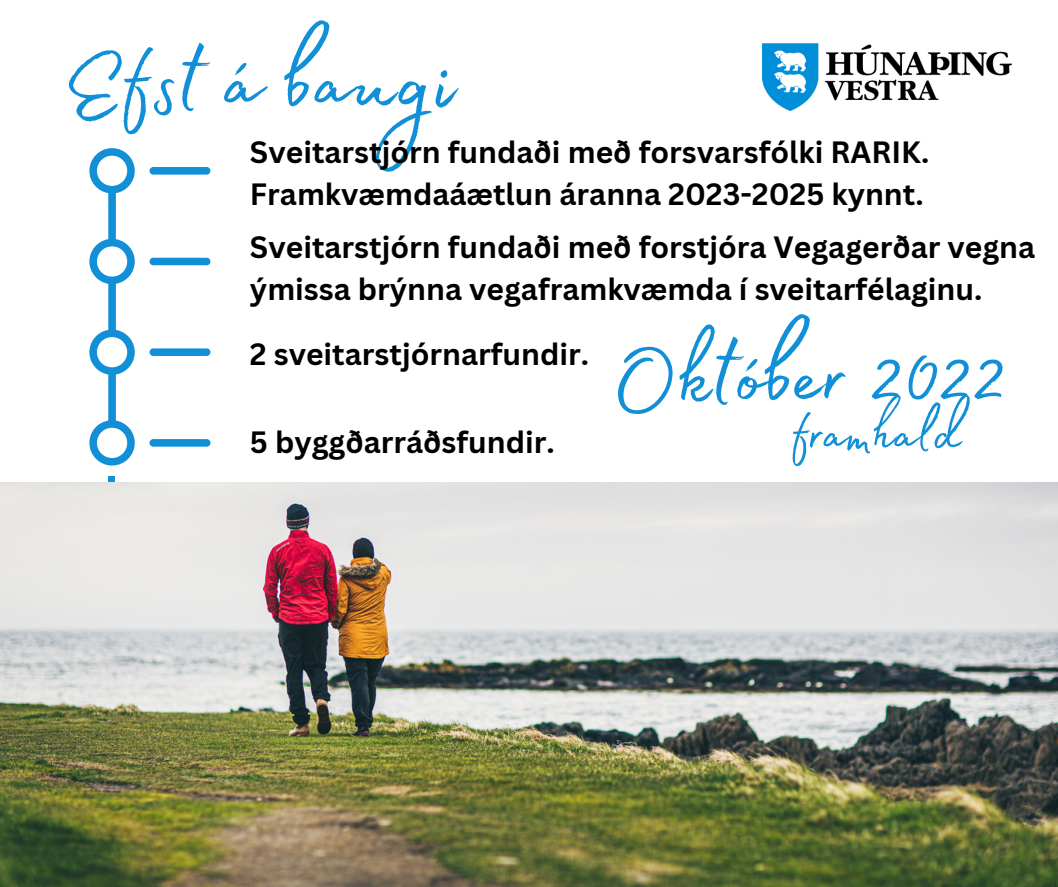
<style>
.page{position:relative;width:1058px;height:887px;background:#fff}
.page>*{position:absolute;margin:0;border:0;box-sizing:border-box;transform-origin:0 0}
.t1{font:114.15px "Madelyn Fill";color:#118fd7}
.t2{font:70.65px "Madelyn Fill";color:#118fd7}
.t3{font:700 30px/41.7px "Canva Sans";color:#000}
</style>
<div class="page">
<svg style="left:89px;top:148px;width:121px;height:317px"></svg>
<img style="left:762px;top:43px;width:249px;height:68px">
<div style="left:108px;top:476px;width:6px;height:31px;background:#118fd7"></div>
<img style="left:0;top:482px;width:1058px;height:404px">
<h1 class="t1" style="left:63px;top:-4px;width:394px">Efst á baugi</h1>
<p class="t3" style="left:250px;top:130px;width:680px">Sveitarstjórn fundaði með forsvarsfólki RARIK.<br>Framkvæmdaáætlun áranna 2023-2025 kynnt.</p>
<p class="t3" style="left:250px;top:225px;width:786px">Sveitarstjórn fundaði með forstjóra Vegagerðar vegna ýmissa brýnna vegaframkvæmda í sveitarfélaginu.</p>
<h1 class="t1" style="left:612px;top:290px;width:394px">Október 2022</h1>
<p class="t3" style="left:250px;top:332px;width:340px">2 sveitarstjórnarfundir.</p>
<h2 class="t2" style="left:792px;top:380px;width:169px">framhald</h2>
<p class="t3" style="left:250px;top:420px;width:306px">5 byggðarráðsfundir.</p>
</div>
